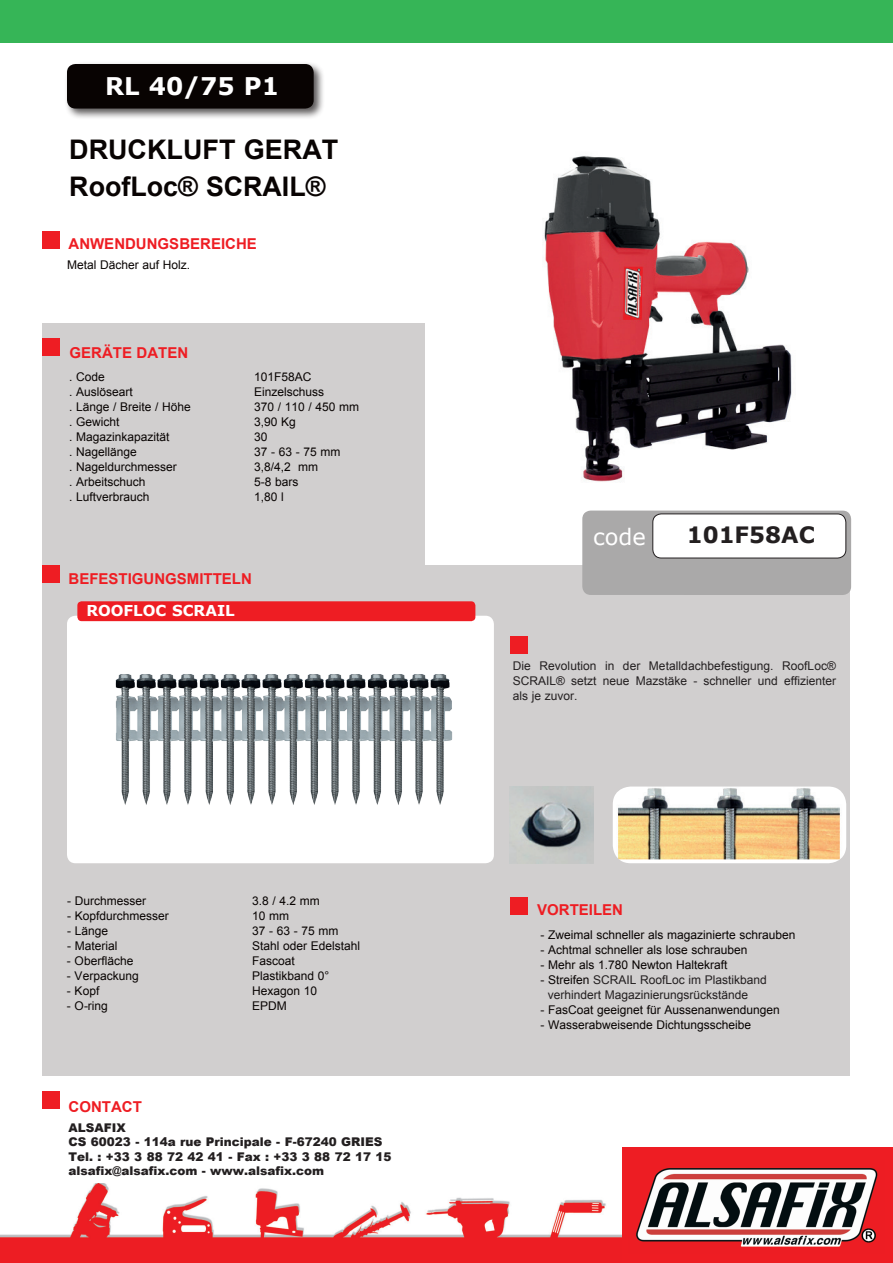
<style>
.page{position:relative;width:893px;height:1263px;background:#fff}
.page>*{position:absolute;margin:0;border:0;box-sizing:border-box;transform-origin:0 0}
.t1{font:700 27px/37.3px "Arial";color:#080302}
.t2{font:700 24.3px "Verdana";color:#fff}
.t3{font:700 22.5px "Verdana";color:#231f20}
.t4{font:22.5px "Verdana";color:#fff}
.t5{font:700 15px "Arial";color:#ee1d23}
.t6{font:700 15px "Verdana";color:#fff}
.t7{font:12px "Arial";color:#080302}
.t8{font:12px/15px "Arial";color:#231f20}
.t9{font:900 12px/14.4px "Arial";color:#231f20}
.s1{color:#080302}
</style>
<div class="page">
<div style="left:43px;top:323px;width:382px;height:496px;background:#d1cfcf"></div>
<div style="left:43px;top:566px;width:807px;height:510px;background:#d1cfcf"></div>
<div style="left:67px;top:616px;width:427px;height:247px;background:#fff;border-radius:9px"></div>
<div style="left:0;top:0;width:893px;height:43px;background:#36b557"></div>
<img style="left:0;top:1183px;width:622px;height:80px">
<div style="left:622px;top:1148px;width:271px;height:115px;background:#ee1d23"></div>
<img style="left:636px;top:1168px;width:242px;height:79px">
<div style="left:64px;top:61px;width:261px;height:59px;background:#231f20;opacity:.75"></div>
<div style="left:67px;top:64px;width:247px;height:45px;background:#080302;border-radius:9px"></div>
<div style="left:77px;top:601px;width:398px;height:20px;background:#ee1d23;border-radius:4px"></div>
<div style="left:582px;top:510px;width:269px;height:85px;background:#aaa9a9;border-radius:9px"></div>
<div style="left:653px;top:514px;width:193px;height:44px;background:#fff;border-radius:9px"></div>
<div style="left:652px;top:513px;width:194px;height:45px;border:1px solid #231f20;border-radius:9px"></div>
<div style="left:43px;top:232px;width:17px;height:17px;background:#ee1d23"></div>
<div style="left:510px;top:637px;width:17px;height:17px;background:#ee1d23"></div>
<div style="left:43px;top:339px;width:17px;height:17px;background:#ee1d23"></div>
<div style="left:43px;top:565px;width:17px;height:17px;background:#ee1d23"></div>
<div style="left:510px;top:897px;width:17px;height:17px;background:#ee1d23"></div>
<div style="left:43px;top:1092px;width:17px;height:17px;background:#ee1d23"></div>
<img style="left:115px;top:674px;width:338px;height:131px">
<img style="left:613px;top:786px;width:233px;height:77px">
<img style="left:544px;top:156px;width:248px;height:326px">
<img style="left:509px;top:786px;width:85px;height:77px">
<h2 class="t2" style="left:105px;top:68px;width:175px">RL 40/75 P1</h2>
<h1 class="t1" style="left:69px;top:131px;width:271px">DRUCKLUFT GERAT<br>RoofLoc® SCRAIL®</h1>
<p class="t5" style="left:69px;top:234px;width:190px">ANWENDUNGSBEREICHE</p>
<p class="t7" style="left:67px;top:257px;width:125px">Metal Dächer auf Holz.</p>
<p class="t5" style="left:70px;top:343px;width:120px">GERÄTE DATEN</p>
<p class="t7" style="left:69px;top:369px;width:37px">. Code</p>
<p class="t7" style="left:254px;top:369px;width:59px">101F58AC</p>
<p class="t7" style="left:69px;top:384px;width:65px">. Auslöseart</p>
<p class="t7" style="left:254px;top:384px;width:72px">Einzelschuss</p>
<p class="t7" style="left:69px;top:399px;width:123px">. Länge / Breite / Höhe</p>
<p class="t7" style="left:254px;top:399px;width:107px">370 / 110 / 450 mm</p>
<p class="t7" style="left:69px;top:414px;width:52px">. Gewicht</p>
<p class="t7" style="left:254px;top:414px;width:43px">3,90 Kg</p>
<p class="t7" style="left:69px;top:429px;width:102px">. Magazinkapazität</p>
<p class="t7" style="left:254px;top:429px;width:15px">30</p>
<p class="t7" style="left:69px;top:444px;width:69px">. Nagellänge</p>
<p class="t7" style="left:254px;top:444px;width:88px">37 - 63 - 75 mm</p>
<p class="t7" style="left:69px;top:459px;width:109px">. Nageldurchmesser</p>
<p class="t7" style="left:254px;top:459px;width:66px">3,8/4,2 mm</p>
<p class="t7" style="left:69px;top:474px;width:78px">. Arbeitschuch</p>
<p class="t7" style="left:254px;top:474px;width:46px">5-8 bars</p>
<p class="t7" style="left:69px;top:489px;width:82px">. Luftverbrauch</p>
<p class="t7" style="left:254px;top:489px;width:31px">1,80 l</p>
<p class="t5" style="left:69px;top:569px;width:185px">BEFESTIGUNGSMITTELN</p>
<p class="t6" style="left:86px;top:600px;width:150px">ROOFLOC SCRAIL</p>
<p class="t7" style="left:67px;top:893px;width:81px">- Durchmesser</p>
<p class="t7" style="left:252px;top:893px;width:69px">3.8 / 4.2 mm</p>
<p class="t7" style="left:67px;top:908px;width:103px">- Kopfdurchmesser</p>
<p class="t7" style="left:252px;top:908px;width:39px">10 mm</p>
<p class="t7" style="left:67px;top:923px;width:43px">- Länge</p>
<p class="t7" style="left:252px;top:923px;width:88px">37 - 63 - 75 mm</p>
<p class="t7" style="left:67px;top:938px;width:52px">- Material</p>
<p class="t7" style="left:252px;top:938px;width:110px">Stahl oder Edelstahl</p>
<p class="t7" style="left:67px;top:953px;width:68px">- Oberfläche</p>
<p class="t7" style="left:252px;top:953px;width:44px">Fascoat</p>
<p class="t7" style="left:67px;top:968px;width:73px">- Verpackung</p>
<p class="t7" style="left:252px;top:968px;width:79px">Plastikband 0°</p>
<p class="t7" style="left:67px;top:983px;width:34px">- Kopf</p>
<p class="t7" style="left:252px;top:983px;width:67px">Hexagon 10</p>
<p class="t7" style="left:67px;top:998px;width:43px">- O-ring</p>
<p class="t7" style="left:252px;top:998px;width:36px">EPDM</p>
<p class="t5" style="left:69px;top:1097px;width:75px">CONTACT</p>
<p class="t9" style="left:69px;top:1120px;width:325px">ALSAFIX<br>CS 60023 - 114a rue Principale - F-67240 GRIES Tel. : +33 3 88 72 42 41 - Fax : +33 3 88 72 17 15 alsafix@alsafix.com - www.alsafix.com</p>
<h3 class="t4" style="left:593px;top:521px;width:54px">code</h3>
<h3 class="t3" style="left:687px;top:519px;width:130px">101F58AC</h3>
<p class="t8" style="left:513px;top:658px;width:325px;text-align:justify">Die Revolution in der Metalldachbefestigung. RoofLoc® SCRAIL® setzt neue Mazstäke - schneller und effizienter als je zuvor.</p>
<p class="t5" style="left:537px;top:900px;width:87px">VORTEILEN</p>
<p class="t7" style="left:540px;top:927px;width:257px">- Zweimal schneller als magazinierte schrauben</p>
<p class="t7" style="left:540px;top:942px;width:209px">- Achtmal schneller als lose schrauben</p>
<p class="t7" style="left:540px;top:957px;width:189px">- Mehr als 1.780 Newton Haltekraft</p>
<p class="t8" style="left:548px;top:972px;width:221px;text-indent:-7px"><span class="s1">- Streifen</span> SCRAIL RoofLoc im Plastikband verhindert Magazinierungsrückstände</p>
<p class="t7" style="left:540px;top:1002px;width:241px">- FasCoat geeignet für Aussenanwendungen</p>
<p class="t7" style="left:540px;top:1017px;width:212px">- Wasserabweisende Dichtungsscheibe</p>
</div>
